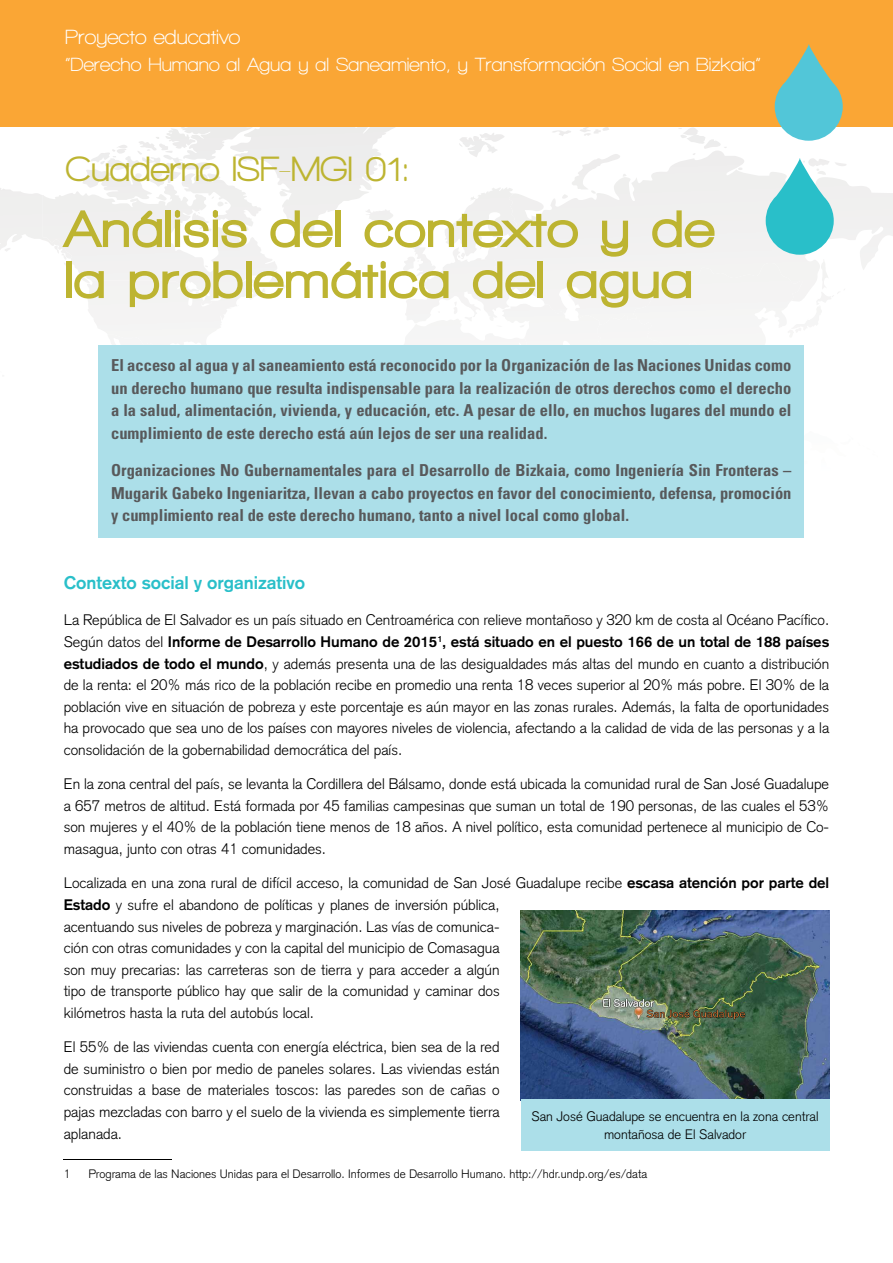
<style>
.page{position:relative;width:893px;height:1263px;background:#fff}
.page>*{position:absolute;margin:0;border:0;box-sizing:border-box;transform-origin:0 0}
.t1{font:900 54px/51px "Walkway";letter-spacing:.04em;color:#bdb431}
.t2{font:800 36px "Walkway";color:#bdb431}
.t3{font:700 21px "Walkway";color:#fff}
.t4{font:700 19.5px "Walkway";color:#fff}
.t5{font:700 18px "Akzidenz Grotesk";color:#29bfc9}
.t6{font:700 condensed 16.5px/22.5px "Univers";color:#58595b;text-align:justify}
.t7{font:300 15px/21.6px "Akzidenz Grotesk";color:#000;text-align:justify}
.t8{font:300 13.5px/18px "Akzidenz Grotesk";color:#000;text-align:center}
.t9{font:300 12px "Akzidenz Grotesk";color:#000}
.s1{font-weight:700}
</style>
<div class="page">
<div style="left:0;top:0;width:893px;height:126px;background:#faa635"></div>
<hr style="left:64px;top:1159px;width:108px;height:1px;background:#000">
<svg style="left:0;top:44px;width:878px;height:494px"></svg>
<img style="left:521px;top:910px;width:308px;height:189px">
<div style="left:521px;top:1099px;width:308px;height:51px;background:#acdfe9"></div>
<svg style="left:646px;top:1009px;width:99px;height:10px"></svg>
<h3 class="t3" style="left:65px;top:25px;width:177px">Proyecto educativo</h3>
<h3 class="t4" style="left:65px;top:53px;width:697px">“Derecho Humano al Agua y al Saneamiento, y Transformación Social en Bizkaia”</h3>
<h2 class="t2" style="left:65px;top:149px;width:346px">Cuaderno ISF-MGI 01:</h2>
<h1 class="t1" style="left:65px;top:203px;width:650px">Análisis del contexto y de la problemática del agua</h1>
<p class="t6" style="left:111px;top:354px;width:682px">El acceso al agua y al saneamiento está reconocido por la Organización de las Naciones Unidas como un derecho humano que resulta indispensable para la realización de otros derechos como el derecho a la salud, alimentación, vivienda, y educación, etc. A pesar de ello, en muchos lugares del mundo el cumplimiento de este derecho está aún lejos de ser una realidad.</p>
<p class="t6" style="left:111px;top:459px;width:682px">Organizaciones No Gubernamentales para el Desarrollo de Bizkaia, como Ingeniería Sin Fronteras – Mugarik Gabeko Ingeniaritza, llevan a cabo proyectos en favor del conocimiento, defensa, promoción y cumplimiento real de este derecho humano, tanto a nivel local como global.</p>
<p class="t5" style="left:64px;top:572px;width:243px">Contexto social y organizativo</p>
<p class="t7" style="left:64px;top:609px;width:767px">La República de El Salvador es un país situado en Centroamérica con relieve montañoso y 320 km de costa al Océano Pacífico.<br>Según datos del <span class="s1">Informe de Desarrollo Humano de 2015</span><sup>1</sup><span class="s1">, está situado en el puesto 166 de un total de 188 países estudiados de todo el mundo</span>, y además presenta una de las desigualdades más altas del mundo en cuanto a distribución de la renta: el 20% más rico de la población recibe en promedio una renta 18 veces superior al 20% más pobre. El 30% de la población vive en situación de pobreza y este porcentaje es aún mayor en las zonas rurales. Además, la falta de oportunidades ha provocado que sea uno de los países con mayores niveles de violencia, afectando a la calidad de vida de las personas y a la consolidación de la gobernabilidad democrática del país.</p>
<p class="t7" style="left:64px;top:773px;width:767px">En la zona central del país, se levanta la Cordillera del Bálsamo, donde está ubicada la comunidad rural de San José Guadalupe a 657 metros de altitud. Está formada por 45 familias campesinas que suman un total de 190 personas, de las cuales el 53% son mujeres y el 40% de la población tiene menos de 18 años. A nivel político, esta comunidad pertenece al municipio de Co&shy;masagua, junto con otras 41 comunidades.</p>
<p class="t7" style="left:64px;top:872px;width:767px;text-align:left">Localizada en una zona rural de difícil acceso, la comunidad de San José Guadalupe recibe <span class="s1">escasa atención por parte del Estado</span> y sufre el abandono de políticas y planes de inversión pública,<br>acentuando sus niveles de pobreza y marginación. Las vías de comunica-<br>ción con otras comunidades y con la capital del municipio de Comasagua<br>son muy precarias: las carreteras son de tierra y para acceder a algún<br>tipo de transporte público hay que salir de la comunidad y caminar dos<br>kilómetros hasta la ruta del autobús local.</p>
<p class="t7" style="left:64px;top:1036px;width:437px">El 55% de las viviendas cuenta con energía eléctrica, bien sea de la red de suministro o bien por medio de paneles solares. Las viviendas están construidas a base de materiales toscos: las paredes son de cañas o pajas mezcladas con barro y el suelo de la vivienda es simplemente tierra aplanada.</p>
<p class="t9" style="left:64px;top:1167px;width:8px">1</p>
<p class="t9" style="left:88px;top:1167px;width:560px">Programa de las Naciones Unidas para el Desarrollo. Informes de Desarrollo Humano. http://hdr.undp.org/es/data</p>
<p class="t8" style="left:532px;top:1107px;width:288px">San José Guadalupe se encuentra en la zona central montañosa de El Salvador</p>
</div>
